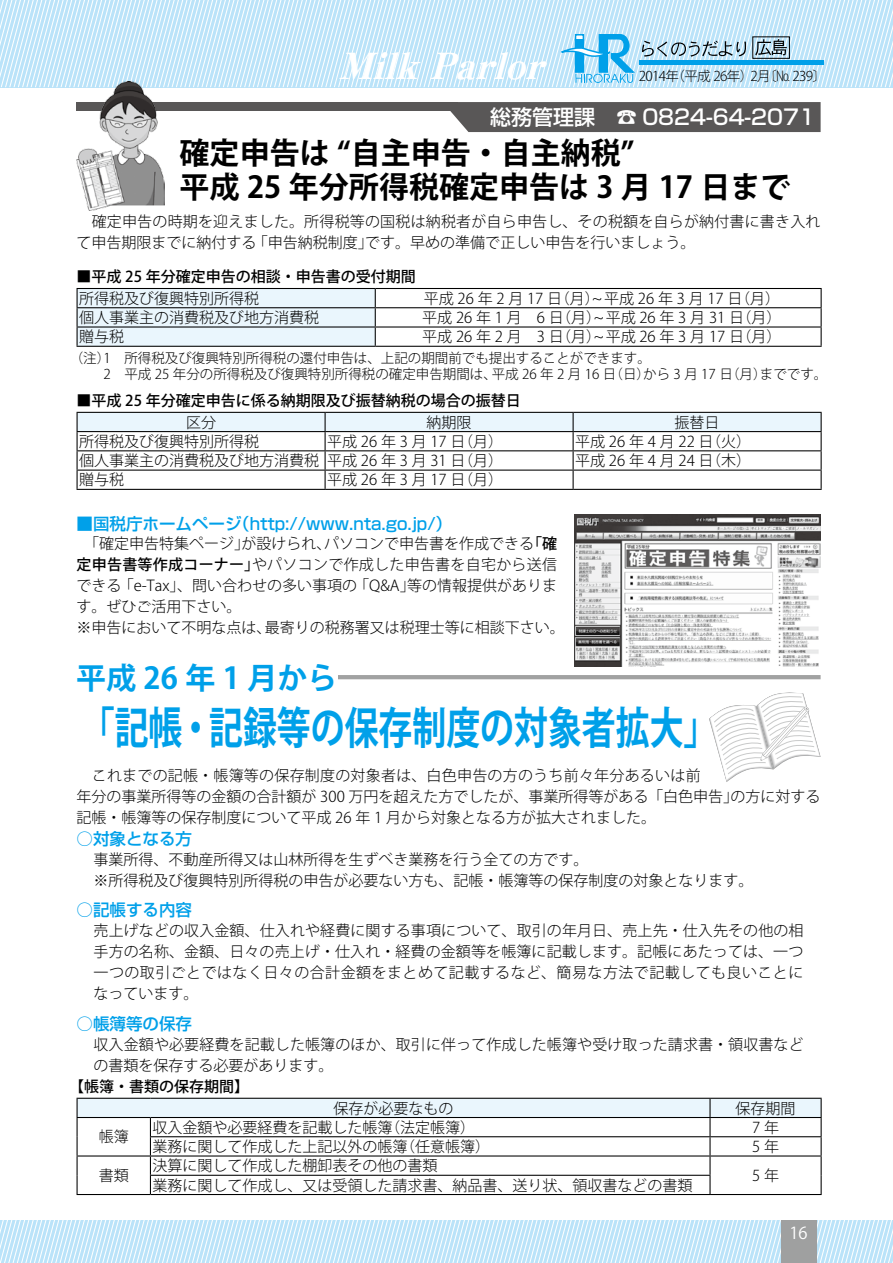
<style>
.page{position:relative;width:893px;height:1263px;background:#fff}
.page>*{position:absolute;margin:0;border:0;box-sizing:border-box;transform-origin:0 0}
.t1{font:700 44.1px "Koz Go Std";color:#00a0e9;scale:.77 1}
.t2{font:italic 800 36px "Ryumin Pro";color:#fff}
.t3{font:700 30px/34.5px "Koz Go Std";color:#000}
.t4{font:700 30px "Koz Go Std";color:#00a0e9}
.t5{font:500 21px "Shin Go Pro";color:#fff}
.t6{font:500 16.5px "Shin Go Pro";color:#00a0e9}
.t7{font:16.5px "Koz Go Pro";color:#fff}
.t8{font:300 15px/21px "Koz Go Std";color:#000}
.t9{font:500 15px "Koz Go Std";color:#000}
.t10{font:300 15px "Koz Go Std";letter-spacing:.02em;color:#000}
.t11{font:500 15px "Koz Go Std";letter-spacing:.02em;color:#000}
.t12{font:300 13.5px "Koz Go Std";color:#000}
.t13{font:300 13.5px "Koz Go Pro";letter-spacing:-.05em;color:#000}
</style>
<div class="page">
<svg style="left:0;top:1220px;width:893px;height:43px;background:#cbe9fa"></svg>
<div style="left:781px;top:1220px;width:35px;height:43px;background:#9fa0a0"></div>
<svg style="left:0;top:0;width:893px;height:87px;background:#c3e5f8"></svg>
<div style="left:753px;top:37px;width:37px;height:22px;border:1px solid #000"></div>
<div style="left:450px;top:102px;width:371px;height:30px;background:#595757"></div>
<div style="left:77px;top:102px;width:381px;height:9px;background:#595757"></div>
<hr style="left:375px;top:288px;width:447px;height:1px;background:#000">
<hr style="left:375px;top:307px;width:447px;height:1px;background:#000">
<hr style="left:375px;top:326px;width:447px;height:2px;background:#000">
<svg style="left:77px;top:288px;width:299px;height:58px;background:#dae6ec"></svg>
<svg style="left:821px;top:289px;width:1px;height:57px"></svg>
<hr style="left:77px;top:346px;width:298px;height:1px;background:#000">
<hr style="left:375px;top:346px;width:447px;height:1px;background:#000">
<hr style="left:77px;top:489px;width:248px;height:1px;background:#000">
<hr style="left:325px;top:489px;width:248px;height:1px;background:#000">
<hr style="left:573px;top:489px;width:249px;height:1px;background:#000">
<svg style="left:77px;top:412px;width:745px;height:77px"></svg>
<hr style="left:573px;top:431px;width:249px;height:1px;background:#000">
<hr style="left:77px;top:1194px;width:73px;height:1px;background:#000">
<hr style="left:150px;top:1194px;width:560px;height:1px;background:#000">
<hr style="left:710px;top:1194px;width:112px;height:1px;background:#000">
<svg style="left:77px;top:1098px;width:745px;height:96px"></svg>
<hr style="left:710px;top:1117px;width:112px;height:1px;background:#000">
<img style="left:574px;top:514px;width:247px;height:152px">
<hr style="left:77px;top:675px;width:744px;height:4px;background:#a1a2a2">
<img style="left:77px;top:81px;width:88px;height:130px">
<svg style="left:709px;top:692px;width:112px;height:90px"></svg>
<div style="left:76px;top:662px;width:261px;height:30px;background:#fff"></div>
<h2 class="t2" style="left:339px;top:38px;width:220px">Milk Parlor</h2>
<h3 class="t5" style="left:490px;top:100px;width:106px">総務管理課</h3>
<p class="t13" style="left:751px;top:67px;width:77px">〕月2 No 239〔</p>
<p class="t13" style="left:639px;top:67px;width:116px">2014 （年平成 26年）</p>
<h3 class="t5" style="left:616px;top:100px;width:200px">☎ 0824-64-2071</h3>
<h3 class="t3" style="left:180px;top:137px;width:612px">確定申告は “自主申告・自主納税“<br>平成 25 年分所得税確定申告は 3 月 17 日まで</h3>
<p class="t8" style="left:365px;top:212px;width:457px;text-indent:-289px">　確定申告の時期を迎えました。所得税等の国税は納税者が自ら申告し、その税額を自らが納付書に書き入れです。早めの準備で正しい申告を行いましょう。</p>
<p class="t8" style="left:253px;top:233px;width:121px">「申告納税制度」</p>
<p class="t8" style="left:77px;top:233px;width:182px">て申告期限までに納付する</p>
<p class="t9" style="left:77px;top:267px;width:341px">■平成 25 年分確定申告の相談・申告書の受付期間</p>
<p class="t8" style="left:79px;top:288px;width:182px">所得税及び復興特別所得税</p>
<p class="t8" style="left:79px;top:307px;width:242px">個人事業主の消費税及び地方消費税</p>
<p class="t8" style="left:424px;top:288px;width:358px">平成 26 年 2 月 17 （日月）~ 平成 26 年 3 月 17 （日月(</p>
<p class="t8" style="left:422px;top:307px;width:361px">平成 26 年 1 月　6 （日月）~ 平成 26 年 3 月 31 （日月(</p>
<p class="t8" style="left:422px;top:327px;width:361px">平成 26 年 2 月　3 （日月）~ 平成 26 年 3 月 17 （日月(</p>
<p class="t8" style="left:79px;top:327px;width:47px">贈与税</p>
<p class="t12" style="left:70px;top:350px;width:583px">（注 　1 ） 所得税及び復興特別所得税の還付申告は、上記の期間前でも提出することができます。</p>
<p class="t12" style="left:77px;top:366px;width:422px">　　　2 平成 25 年分の所得税及び復興特別所得税の確定申告期間は、</p>
<p class="t9" style="left:77px;top:391px;width:446px">■平成 25 年分確定申告に係る納期限及び振替納税の場合の振替日</p>
<p class="t12" style="left:492px;top:366px;width:160px">平成 26 年 2 月 16 （日日）</p>
<p class="t12" style="left:643px;top:366px;width:125px">から 3 月 17 （日月）</p>
<p class="t12" style="left:760px;top:366px;width:69px">までです。</p>
<p class="t8" style="left:186px;top:412px;width:31px">区分</p>
<p class="t8" style="left:427px;top:412px;width:46px">納期限</p>
<p class="t8" style="left:79px;top:431px;width:181px">所得税及び復興特別所得税</p>
<p class="t8" style="left:327px;top:431px;width:177px">平成 26 年 3 月 17 （日月）</p>
<p class="t8" style="left:79px;top:451px;width:241px">個人事業主の消費税及び地方消費税</p>
<p class="t8" style="left:327px;top:451px;width:177px">平成 26 年 3 月 31 （日月）</p>
<p class="t8" style="left:79px;top:470px;width:46px">贈与税</p>
<p class="t8" style="left:327px;top:470px;width:177px">平成 26 年 3 月 17 （日月(</p>
<p class="t6" style="left:77px;top:510px;width:167px">■国税庁ホームページ</p>
<p class="t6" style="left:233px;top:510px;width:220px">（http://www.nta. g o j p. (/</p>
<p class="t8" style="left:77px;top:534px;width:174px">　「確定申告特集ページ」</p>
<p class="t8" style="left:242px;top:534px;width:91px">が設けられ、</p>
<p class="t8" style="left:324px;top:534px;width:211px">パソコンで申告書を作成できる</p>
<p class="t9" style="left:527px;top:534px;width:31px">「確</p>
<p class="t10" style="left:252px;top:556px;width:307px">やパソコンで作成した申告書を自宅から送信</p>
<p class="t11" style="left:77px;top:555px;width:184px">定申告書等作成コーナー」</p>
<p class="t8" style="left:407px;top:576px;width:151px">等の情報提供がありま</p>
<p class="t8" style="left:119px;top:576px;width:240px">「 -e Tax」、問い合わせの多い事項の</p>
<p class="t8" style="left:354px;top:576px;width:62px">「Q&amp;A」</p>
<p class="t8" style="left:77px;top:576px;width:167px">できる<br>す。ぜひご活用下さい。</p>
<p class="t8" style="left:265px;top:618px;width:301px">最寄りの税務署又は税理士等に相談下さい。</p>
<p class="t8" style="left:77px;top:618px;width:197px">※申告において不明な点は、</p>
<h3 class="t4" style="left:76px;top:658px;width:263px">平成 26 年 1 月から</h3>
<p class="t8" style="left:675px;top:412px;width:46px">振替日</p>
<p class="t8" style="left:575px;top:431px;width:177px">平成 26 年 4 月 22 （日火(</p>
<p class="t8" style="left:575px;top:451px;width:177px">平成 26 年 4 月 24 （日木(</p>
<h1 class="t1" style="left:81px;top:699px;width:828px">「記帳・記録等の保存制度の対象者拡大「</h1>
<p class="t8" style="left:77px;top:765px;width:626px">　これまでの記帳・帳簿等の保存制度の対象者は、白色申告の方のうち前々年分あるいは前</p>
<p class="t8" style="left:77px;top:786px;width:663px">年分の事業所得等の金額の合計額が 300 万円を超えた方でしたが、事業所得等がある「白色申告」記帳・帳簿等の保存制度について平成 26 年 1 月から対象となる方が拡大されました。</p>
<p class="t6" style="left:77px;top:825px;width:117px">○対象となる方</p>
<p class="t8" style="left:94px;top:849px;width:662px">事業所得、不動産所得又は山林所得を生ずべき業務を行う全ての方です。<br>※所得税及び復興特別所得税の申告が必要ない方も、記帳・帳簿等の保存制度の対象となります。</p>
<p class="t6" style="left:77px;top:897px;width:117px">○記帳する内容</p>
<p class="t8" style="left:94px;top:920px;width:712px;text-align:justify">売上げなどの収入金額、仕入れや経費に関する事項について、取引の年月日、売上先・仕入先その他の相手方の名称、金額、日々の売上げ・仕入れ・経費の金額等を帳簿に記載します。記帳にあたっては、一つ一つの取引ごとではなく日々の合計金額をまとめて記載するなど、簡易な方法で記載しても良いことになっています。</p>
<p class="t6" style="left:77px;top:1010px;width:117px">○帳簿等の保存</p>
<p class="t8" style="left:94px;top:1034px;width:712px">収入金額や必要経費を記載した帳簿のほか、取引に伴って作成した帳簿や受け取った請求書・領収書などの書類を保存する必要があります。</p>
<p class="t9" style="left:69px;top:1077px;width:181px">【帳簿・書類の保存期間【</p>
<p class="t8" style="left:736px;top:1098px;width:61px">保存期間</p>
<p class="t8" style="left:731px;top:786px;width:91px">の方に対する</p>
<p class="t8" style="left:334px;top:1098px;width:121px">保存が必要なもの</p>
<p class="t8" style="left:99px;top:1127px;width:31px">帳簿</p>
<p class="t8" style="left:99px;top:1165px;width:31px">書類</p>
<p class="t8" style="left:153px;top:1117px;width:241px">収入金額や必要経費を記載した帳簿</p>
<p class="t8" style="left:385px;top:1117px;width:91px">（法定帳簿）</p>
<p class="t8" style="left:153px;top:1136px;width:256px">業務に関して作成した上記以外の帳簿</p>
<p class="t8" style="left:153px;top:1175px;width:541px">業務に関して作成し、又は受領した請求書、納品書、送り状、領収書などの書類</p>
<p class="t8" style="left:400px;top:1136px;width:91px">（任意帳簿）</p>
<p class="t8" style="left:153px;top:1156px;width:286px">決算に関して作成した棚卸表その他の書類</p>
<p class="t8" style="left:752px;top:1117px;width:28px">7年</p>
<p class="t8" style="left:752px;top:1136px;width:28px">5年</p>
<p class="t8" style="left:752px;top:1165px;width:28px">5年</p>
<p class="t7" style="left:789px;top:1222px;width:20px">16</p>
</div>
